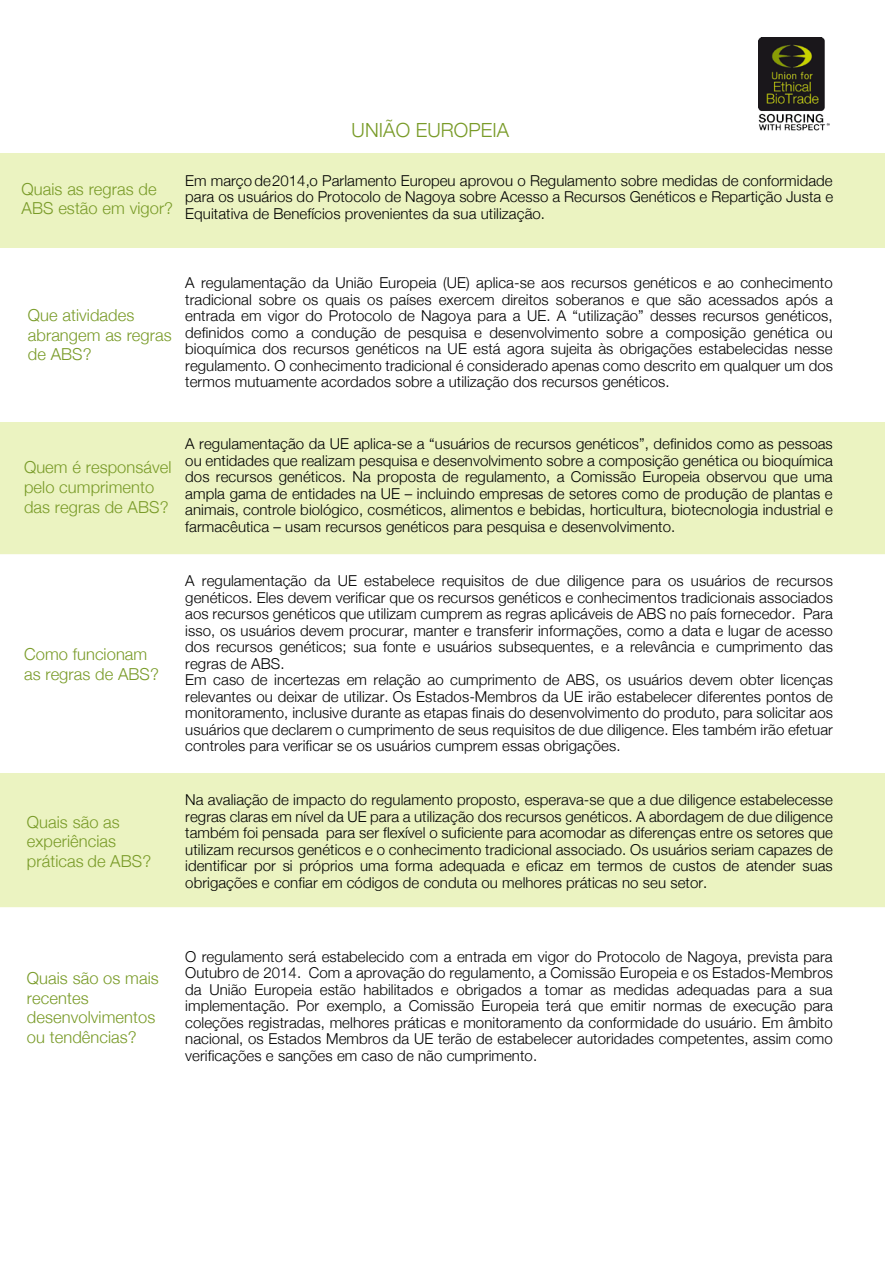
<style>
.page{position:relative;width:885px;height:1263px;background:#fff}
.page>*{position:absolute;margin:0;border:0;box-sizing:border-box;transform-origin:0 0}
.t1{font:300 19.5px "Helvetica Neue";letter-spacing:.005em;color:#799b28}
.t2{font:300 16.5px/19.8px "Helvetica Neue";letter-spacing:.005em;color:#799b28}
.t3{font:300 15px/16.5px "Helvetica Neue";letter-spacing:.005em;color:#000;text-align:justify}
</style>
<div class="page">
<div style="left:0;top:153px;width:885px;height:95px;background:#ebf3c1"></div>
<div style="left:0;top:423px;width:885px;height:131px;background:#ebf3c1"></div>
<div style="left:0;top:773px;width:885px;height:134px;background:#ebf3c1"></div>
<img style="left:759px;top:37px;width:70px;height:94px">
<h1 class="t1" style="left:352px;top:114px;width:159px">UNIÃO EUROPEIA</h1>
<p class="t2" style="left:22px;top:178px;width:153px">Quais as regras de<br>ABS estão em vigor?</p>
<p class="t3" style="left:185px;top:171px;width:649px">Em março de2014,o Parlamento Europeu aprovou o Regulamento sobre medidas de conformidade para os usuários do Protocolo de Nagoya sobre Acesso a Recursos Genéticos e Repartição Justa e Equitativa de Benefícios provenientes da sua utilização.</p>
<p class="t2" style="left:28px;top:304px;width:145px">Que atividades abrangem as regras de ABS?</p>
<p class="t3" style="left:185px;top:274px;width:649px">A regulamentação da União Europeia (UE) aplica-se aos recursos genéticos e ao conhecimento tradicional sobre os quais os países exercem direitos soberanos e que são acessados após a entrada em vigor do Protocolo de Nagoya para a UE. A “utilização” desses recursos genéticos, definidos como a condução de pesquisa e desenvolvimento sobre a composição genética ou bioquímica dos recursos genéticos na UE está agora sujeita às obrigações estabelecidas nesse regulamento. O conhecimento tradicional é considerado apenas como descrito em qualquer um dos termos mutuamente acordados sobre a utilização dos recursos genéticos.</p>
<p class="t2" style="left:24px;top:456px;width:149px">Quem é responsável pelo cumprimento das regras de ABS?</p>
<p class="t3" style="left:185px;top:435px;width:649px">A regulamentação da UE aplica-se a “usuários de recursos genéticos”, definidos como as pessoas ou entidades que realizam pesquisa e desenvolvimento sobre a composição genética ou bioquímica dos recursos genéticos. Na proposta de regulamento, a Comissão Europeia observou que uma ampla gama de entidades na UE – incluindo empresas de setores como de produção de plantas e animais, controle biológico, cosméticos, alimentos e bebidas, horticultura, biotecnologia industrial e farmacêutica – usam recursos genéticos para pesquisa e desenvolvimento.</p>
<p class="t2" style="left:24px;top:643px;width:136px">Como funcionam as regras de ABS?</p>
<p class="t2" style="left:27px;top:811px;width:126px">Quais são as experiências práticas de ABS?</p>
<p class="t3" style="left:185px;top:572px;width:649px;text-align:left">A regulamentação da UE estabelece requisitos de due diligence para os usuários de recursos genéticos. Eles devem verificar que os recursos genéticos e conhecimentos tradicionais associados aos recursos genéticos que utilizam cumprem as regras aplicáveis de ABS no país fornecedor. Para isso, os usuários devem procurar, manter e transferir informações, como a data e lugar de acesso dos recursos genéticos; sua fonte e usuários subsequentes, e a relevância e cumprimento das regras de ABS.<br>Em caso de incertezas em relação ao cumprimento de ABS, os usuários devem obter licenças relevantes ou deixar de utilizar. Os Estados-Membros da UE irão estabelecer diferentes pontos de monitoramento, inclusive durante as etapas finais do desenvolvimento do produto, para solicitar aos usuários que declarem o cumprimento de seus requisitos de due diligence. Eles também irão efetuar controles para verificar se os usuários cumprem essas obrigações.</p>
<p class="t3" style="left:185px;top:791px;width:649px">Na avaliação de impacto do regulamento proposto, esperava-se que a due diligence estabelecesse regras claras em nível da UE para a utilização dos recursos genéticos. A abordagem de due diligence também foi pensada para ser flexível o suficiente para acomodar as diferenças entre os setores que utilizam recursos genéticos e o conhecimento tradicional associado. Os usuários seriam capazes de identificar por si próprios uma forma adequada e eficaz em termos de custos de atender suas obrigações e confiar em códigos de conduta ou melhores práticas no seu setor.</p>
<p class="t2" style="left:27px;top:967px;width:133px">Quais são os mais recentes desenvolvimentos ou tendências?</p>
<p class="t3" style="left:185px;top:947px;width:649px">O regulamento será estabelecido com a entrada em vigor do Protocolo de Nagoya, prevista para Outubro de 2014. Com a aprovação do regulamento, a Comissão Europeia e os Estados-Membros da União Europeia estão habilitados e obrigados a tomar as medidas adequadas para a sua implementação. Por exemplo, a Comissão Europeia terá que emitir normas de execução para coleções registradas, melhores práticas e monitoramento da conformidade do usuário. Em âmbito nacional, os Estados Membros da UE terão de estabelecer autoridades competentes, assim como verificações e sanções em caso de não cumprimento.</p>
</div>
